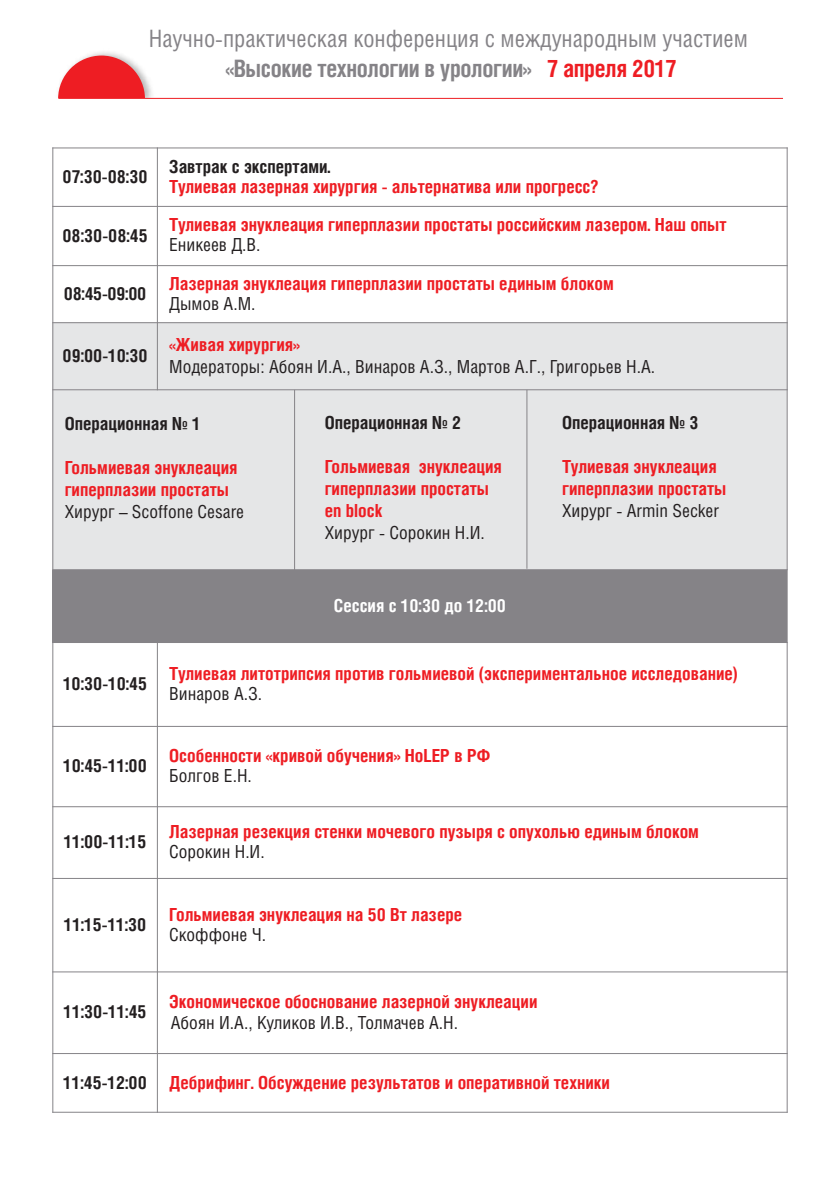
<style>
.page{position:relative;width:840px;height:1191px;background:#fff}
.page>*{position:absolute;margin:0;border:0;box-sizing:border-box;transform-origin:0 0}
.t1{font:24px/30px "Helios Cond";color:#858387;text-align:center}
.t2{font:700 18px/22px "Helios Cond";color:#ee1d23}
.t3{font:18px "Helios Cond";color:#231f20}
.t4{font:700 18px "Helios Cond";color:#231f20}
.t5{font:700 18px "Helios Cond";color:#fff}
.s1{font-weight:700}
.s2{font-weight:700;color:#ee1d23}
.s3{color:#231f20}
</style>
<div class="page">
<img style="left:87px;top:52px;width:73px;height:46px">
<svg style="left:58px;top:56px;width:87px;height:42px;background:#ee4a4f"></svg>
<hr style="left:58px;top:98px;width:724px;height:1px;background:#ee1d23">
<div style="left:52px;top:323px;width:105px;height:67px;background:#e5e6e7"></div>
<div style="left:157px;top:323px;width:630px;height:67px;background:#e5e6e7"></div>
<div style="left:52px;top:390px;width:734px;height:180px;background:#e5e6e7"></div>
<div style="left:52px;top:570px;width:734px;height:72px;background:#858387"></div>
<hr style="left:52px;top:147px;width:1px;height:965px;background:#858387">
<hr style="left:157px;top:147px;width:1px;height:243px;background:#858387">
<hr style="left:157px;top:642px;width:1px;height:470px;background:#858387">
<hr style="left:786px;top:147px;width:1px;height:965px;background:#858387">
<hr style="left:52px;top:147px;width:735px;height:1px;background:#858387">
<hr style="left:52px;top:206px;width:735px;height:1px;background:#858387">
<hr style="left:52px;top:265px;width:735px;height:1px;background:#858387">
<hr style="left:52px;top:322px;width:735px;height:1px;background:#858387">
<hr style="left:52px;top:389px;width:735px;height:1px;background:#858387">
<hr style="left:52px;top:569px;width:735px;height:1px;background:#858387">
<hr style="left:52px;top:642px;width:735px;height:1px;background:#858387">
<hr style="left:52px;top:726px;width:735px;height:1px;background:#858387">
<hr style="left:52px;top:806px;width:735px;height:1px;background:#858387">
<hr style="left:52px;top:878px;width:735px;height:1px;background:#858387">
<hr style="left:52px;top:971px;width:735px;height:1px;background:#858387">
<hr style="left:52px;top:1053px;width:735px;height:1px;background:#858387">
<hr style="left:52px;top:1111px;width:735px;height:1px;background:#858387">
<hr style="left:294px;top:390px;width:1px;height:180px;background:#858387">
<hr style="left:526px;top:390px;width:1px;height:179px;background:#858387">
<h1 class="t1" style="left:149px;top:26px;width:600px">Научно-практическая конференция с международным участием <span class="s1">«Высокие технологии в урологии»</span> <span class="s2">7 апреля 2017</span></h1>
<p class="t4" style="left:63px;top:170px;width:86px">07:30-08:30</p>
<p class="t4" style="left:62px;top:229px;width:87px">08:30-08:45</p>
<p class="t4" style="left:64px;top:287px;width:84px">08:45-09:00</p>
<p class="t4" style="left:63px;top:349px;width:86px">09:00-10:30</p>
<p class="t4" style="left:169px;top:160px;width:163px">Завтрак с экспертами.</p>
<p class="t2" style="left:169px;top:177px;width:430px">Тулиевая лазерная хирургия - альтернатива или прогресс?</p>
<p class="t2" style="left:169px;top:216px;width:558px">Тулиевая энуклеация гиперплазии простаты российским лазером. Наш опыт</p>
<p class="t3" style="left:169px;top:238px;width:93px">Еникеев Д.В.</p>
<p class="t2" style="left:169px;top:274px;width:446px">Лазерная энуклеация гиперплазии простаты единым блоком</p>
<p class="t3" style="left:169px;top:297px;width:88px">Дымов А.М.</p>
<p class="t2" style="left:169px;top:335px;width:132px">«Живая хирургия»</p>
<p class="t3" style="left:169px;top:360px;width:487px">Модераторы: Абоян И.А., Винаров А.З., Мартов А.Г., Григорьев Н.А.</p>
<p class="t4" style="left:65px;top:417px;width:137px">Операционная № 1</p>
<p class="t2" style="left:65px;top:458px;width:174px">Гольмиевая энуклеация гиперплазии простаты</p>
<p class="t3" style="left:65px;top:505px;width:181px">Хирург – Scoffone Cesare</p>
<p class="t4" style="left:324px;top:416px;width:138px">Операционная № 2</p>
<p class="t2" style="left:324px;top:457px;width:179px">Гольмиевая энуклеация гиперплазии простаты en block</p>
<p class="t3" style="left:324px;top:526px;width:162px">Хирург - Сорокин Н.И.</p>
<p class="t5" style="left:333px;top:598px;width:174px">Сессия с 10:30 до 12:00</p>
<p class="t4" style="left:561px;top:416px;width:138px">Операционная № 3</p>
<p class="t2" style="left:561px;top:457px;width:166px">Тулиевая энуклеация гиперплазии простаты</p>
<p class="t3" style="left:561px;top:504px;width:158px">Хирург - Armin Secker</p>
<p class="t4" style="left:63px;top:677px;width:86px">10:30-10:45</p>
<p class="t4" style="left:63px;top:759px;width:85px">10:45-11:00</p>
<p class="t4" style="left:64px;top:835px;width:84px">11:00-11:15</p>
<p class="t4" style="left:64px;top:917px;width:84px">11:15-11:30</p>
<p class="t4" style="left:64px;top:1005px;width:84px">11:30-11:45</p>
<p class="t2" style="left:169px;top:664px;width:570px">Тулиевая литотрипсия против гольмиевой (экспериментальное исследование)</p>
<p class="t3" style="left:169px;top:687px;width:94px">Винаров А.З.</p>
<p class="t2" style="left:169px;top:746px;width:322px">Особенности «кривой обучения» HoLEP в РФ</p>
<p class="t3" style="left:169px;top:769px;width:84px">Болгов Е.Н.</p>
<p class="t2" style="left:169px;top:822px;width:531px">Лазерная резекция стенки мочевого пузыря с опухолью единым блоком</p>
<p class="t3" style="left:169px;top:845px;width:97px">Сорокин Н.И.</p>
<p class="t2" style="left:169px;top:904px;width:294px">Гольмиевая энуклеация на 50 Вт лазере</p>
<p class="t3" style="left:169px;top:927px;width:98px">Скоффоне Ч.</p>
<p class="t2" style="left:169px;top:991px;width:369px">Экономическое обоснование лазерной энуклеации</p>
<p class="t3" style="left:171px;top:1015px;width:288px">Абоян И.А., Куликов И.В., Толмачев А.Н.</p>
<p class="t2" style="left:63px;top:1072px;width:548px"><span class="s3">11:45-12:00</span> Дебрифинг. Обсуждение результатов и оперативной техники</p>
</div>
